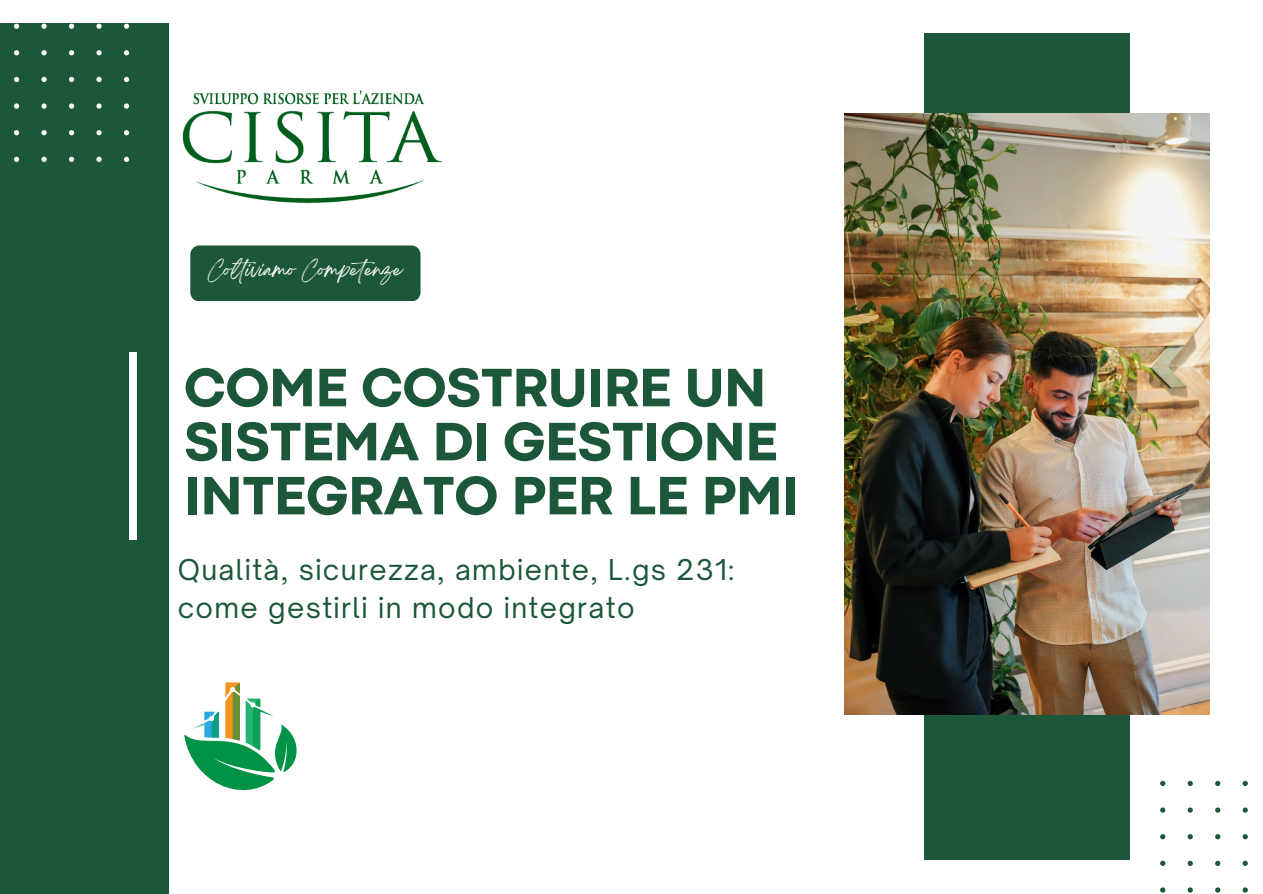
<style>
.page{position:relative;width:1263px;height:894px;background:#fff}
.page>*{position:absolute;margin:0;border:0;box-sizing:border-box;transform-origin:0 0}
.t1{font:800 56.4px/54px "Codec Pro";color:#1c5739}
.t2{font:27.45px/37.8px "Open Sauce One";letter-spacing:.05em;color:#1c5739}
.t3{font:16.8px "Breathing";color:#fff}
</style>
<div class="page">
<div style="left:924px;top:33px;width:206px;height:826px;background:#1c5739"></div>
<svg style="left:1160px;top:780px;width:88px;height:113px"></svg>
<img style="left:845px;top:113px;width:364px;height:601px">
<div style="left:0;top:23px;width:169px;height:870px;background:#1c5739"></div>
<div style="left:129px;top:352px;width:8px;height:187px;background:#fff"></div>
<div style="left:190px;top:245px;width:230px;height:56px;background:#1c5739;border-radius:9px"></div>
<svg style="left:14px;top:24px;width:115px;height:138px"></svg>
<svg style="left:184px;top:682px;width:113px;height:109px"></svg>
<img style="left:119px;top:56px;width:323px;height:148px">
<p class="t3" style="left:208px;top:265px;width:196px">Coltiviamo Competenze</p>
<p class="t1" style="left:184px;top:364px;width:616px">COME COSTRUIRE UN<br>SISTEMA DI GESTIONE<br>INTEGRATO PER LE PMI</p>
<p class="t2" style="left:178px;top:550px;width:558px">Qualità, sicurezza, ambiente, L.gs 231: come gestirli in modo integrato</p>
</div>
